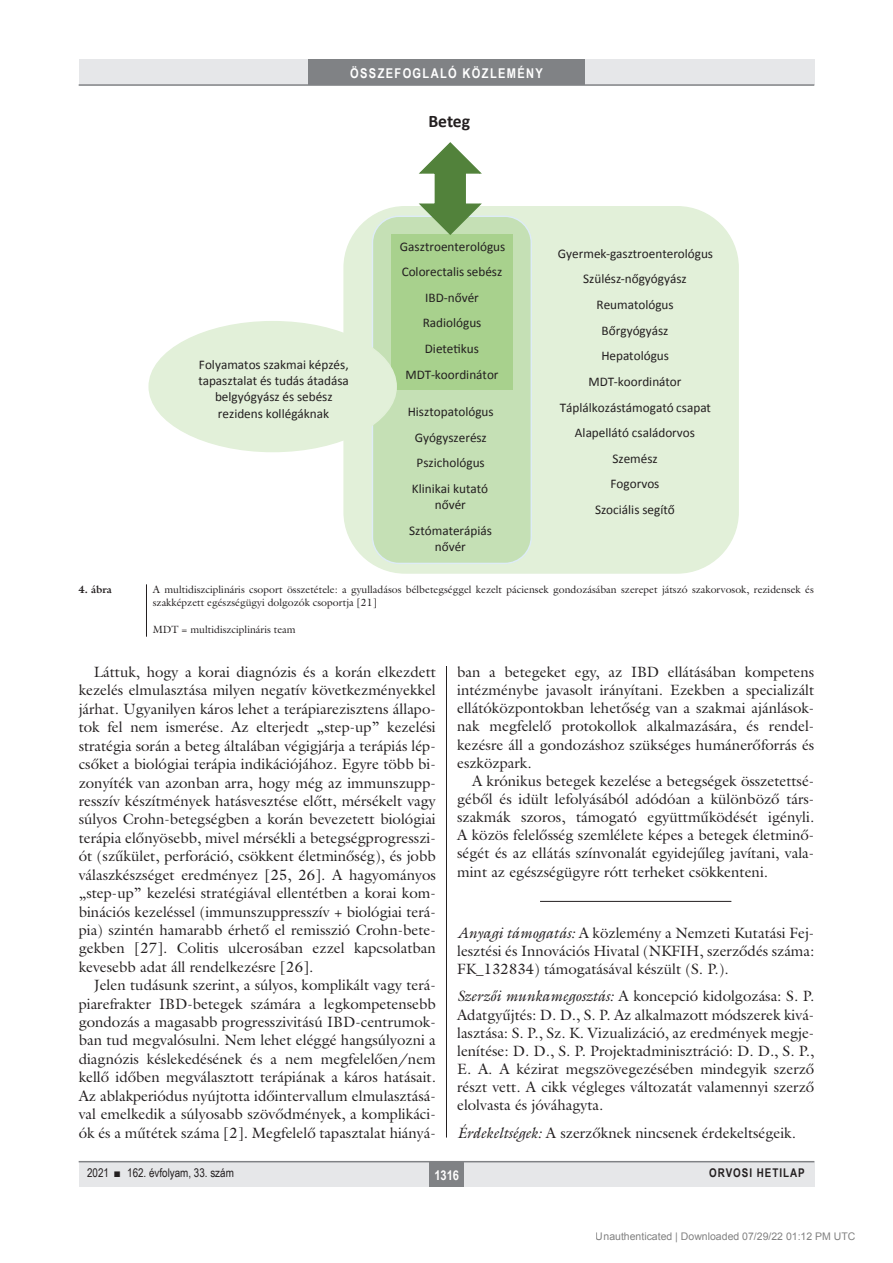
<style>
.page{position:relative;width:893px;height:1263px;background:#fff}
.page>*{position:absolute;margin:0;border:0;box-sizing:border-box;transform-origin:0 0}
.t1{font:700 17.7px "Calibri";letter-spacing:-.005em;color:#231f20}
.Body_Text{font:15px/18.5px "Galliard Reg";color:#231f20;text-align:justify}
.Body_tompa{font:15px/18.1px "Galliard Reg";color:#231f20;text-align:justify}
.t2{font:700 13.5px "Arial Narrow";letter-spacing:.1em;color:#fff}
.t3{font:13.2px/25.7px "Calibri";color:#231f20;text-align:center}
.t4{font:12px "Arial Narrow";color:#231f20}
.t5{font:700 12px "Arial Narrow";letter-spacing:.08em;color:#231f20}
.kepalairas2{font:10.5px/13.5px "Galliard Reg";color:#231f20}
.t6{font:10.5px "Arial";color:rgb(0 0 0/.5)}
.kepalairas1{font:700 10.5px "Galliard Reg";color:#231f20}
.s1{font-style:italic}
</style>
<div class="page">
<div style="left:79px;top:1161px;width:735px;height:25px;background:#e6e7e9"></div>
<hr style="left:79px;top:1161px;width:735px;height:1px;background:#808285">
<div style="left:430px;top:1161px;width:34px;height:25px;background:#808285"></div>
<div style="left:79px;top:60px;width:735px;height:25px;background:#e6e7e9"></div>
<div style="left:308px;top:60px;width:277px;height:25px;background:#808285"></div>
<hr style="left:79px;top:84px;width:735px;height:2px;background:#808285">
<hr style="left:446px;top:111px;width:1px;height:1026px;background:#231f20">
<hr style="left:540px;top:901px;width:191px;height:1px;background:#231f20">
<div style="left:344px;top:207px;width:394px;height:366px;background:#e2f0d9;border-radius:61px"></div>
<div style="left:372px;top:216px;width:159px;height:347px;background:#c5e0b5;border-radius:26px"></div>
<div style="left:372px;top:216px;width:160px;height:348px;border:1px solid #deecf7;border-radius:26px"></div>
<div style="left:391px;top:234px;width:122px;height:156px;background:#a8d18d"></div>
<div style="left:149px;top:322px;width:247px;height:130px;background:#e2f0d9;border-radius:50%"></div>
<svg style="left:417px;top:141px;width:67px;height:94px"></svg>
<div style="left:379px;top:111px;width:143px;height:22px;background:#fff"></div>
<hr style="left:146px;top:584px;width:1px;height:53px;background:#231f20">
<p class="t2" style="left:350px;top:63px;width:194px">ÖSSZEFOGLALÓ KÖZLEMÉNY</p>
<p class="t3" style="left:198px;top:356px;width:152px;line-height:16.4px">Folyamatos szakmai képzés, tapasztalat és tudás átadása belgyógyász és sebész rezidens kollégáknak</p>
<p class="t1" style="left:428px;top:110px;width:43px">Beteg</p>
<p class="t3" style="left:400px;top:233px;width:107px">Gasztroenterológus<br>Colorectalis sebész<br>IBD-nővér<br>Radiológus<br>Dietetikus<br>MDT-koordinátor</p>
<p class="t3" style="left:408px;top:399px;width:87px">Hisztopatológus<br>Gyógyszerész<br>Pszichológus<br>Klinikai kutató</p>
<p class="t3" style="left:409px;top:492px;width:84px">nővér<br>Sztómaterápiás</p>
<p class="t3" style="left:435px;top:534px;width:33px">nővér</p>
<p class="t3" style="left:558px;top:241px;width:157px">Gyermek-gasztroenterológus<br>Szülész-nőgyógyász<br>Reumatológus<br>Bőrgyógyász<br>Hepatológus<br>MDT-koordinátor<br>Táplálkozástámogató csapat<br>Alapellátó családorvos<br>Szemész<br>Fogorvos<br>Szociális segítő</p>
<p class="kepalairas1" style="left:78px;top:582px;width:35px">4. ábra</p>
<p class="kepalairas2" style="left:153px;top:582px;width:662px">A multidiszciplináris csoport összetétele: a gyulladásos bélbetegséggel kezelt páciensek gondozásában szerepet játszó szakorvosok, rezidensek és szakképzett egészségügyi dolgozók csoportja [21]</p>
<p class="kepalairas2" style="left:153px;top:623px;width:144px">MDT = multidiszciplináris team</p>
<p class="Body_Text" style="left:79px;top:662px;width:359px;text-indent:15px">Láttuk, hogy a korai diagnózis és a korán elkezdett kezelés elmulasztása milyen negatív következményekkel járhat. Ugyanilyen káros lehet a terápiarezisztens állapo&shy;tok fel nem ismerése. Az elterjedt „step-up” kezelési stratégia során a beteg általában végigjárja a terápiás lép&shy;csőket a biológiai terápia indikációjához. Egyre több bi&shy;zonyíték van azonban arra, hogy még az immunszupp&shy;resszív készítmények hatásvesztése előtt, mérsékelt vagy súlyos Crohn-betegségben a korán bevezetett biológiai terápia előnyösebb, mivel mérsékli a betegségprogresszi&shy;ót (szűkület, perforáció, csökkent életminőség), és jobb válaszkészséget eredményez [25, 26]. A hagyományos „step-up” kezelési stratégiával ellentétben a korai kom&shy;binációs kezeléssel (immunszuppresszív + biológiai terá&shy;pia) szintén hamarabb érhető el remisszió Crohn-bete&shy;gekben [27]. Colitis ulcerosában ezzel kapcsolatban kevesebb adat áll rendelkezésre [26].</p>
<p class="Body_Text" style="left:79px;top:976px;width:359px;text-indent:15px">Jelen tudásunk szerint, a súlyos, komplikált vagy terá&shy;piarefrakter IBD-betegek számára a legkompetensebb gondozás a magasabb progresszivitású IBD-centrumok&shy;ban tud megvalósulni. Nem lehet eléggé hangsúlyozni a diagnózis késlekedésének és a nem megfelelően/nem kellő időben megválasztott terápiának a káros hatásait.<br>Az ablakperiódus nyújtotta időintervallum elmulasztásá&shy;val emelkedik a súlyosabb szövődmények, a komplikáci&shy;ók és a műtétek száma [2]. Megfelelő tapasztalat hiányá-</p>
<p class="Body_Text" style="left:457px;top:663px;width:359px;text-align:left">ban a betegeket egy, az IBD ellátásában kompetens intézménybe javasolt irányítani. Ezekben a specializált ellátóközpontokban lehetőség van a szakmai ajánlások&shy;nak megfelelő protokollok alkalmazására, és rendel&shy;kezésre áll a gondozáshoz szükséges humánerőforrás és eszközpark.</p>
<p class="Body_Text" style="left:457px;top:771px;width:359px;text-align:left;text-indent:15px">A krónikus betegek kezelése a betegségek összetettsé&shy;géből és idült lefolyásából adódóan a különböző társ&shy;szakmák szoros, támogató együttműködését igényli.<br>A közös felelősség szemlélete képes a betegek életminő&shy;ségét és az ellátás színvonalát egyidejűleg javítani, vala&shy;mint az egészségügyre rótt terheket csökkenteni.</p>
<p class="Body_tompa" style="left:457px;top:923px;width:359px"><span class="s1">Anyagi támogatás:</span> A közlemény a Nemzeti Kutatási Fej&shy;lesztési és Innovációs Hivatal (NKFIH, szerződés száma:<br>FK_132834) támogatásával készült (S. P.).</p>
<p class="Body_tompa" style="left:457px;top:987px;width:359px"><span class="s1">Szerzői munkamegosztás:</span> A koncepció kidolgozása: S. P.<br>Adatgyűjtés: D. D., S. P. Az alkalmazott módszerek kivá&shy;lasztása: S. P., Sz. K. Vizualizáció, az eredmények megje&shy;lenítése: D. D., S. P. Projektadminisztráció: D. D., S. P., E. A. A kézirat megszövegezésében mindegyik szerző részt vett. A cikk végleges változatát valamennyi szerző elolvasta és jóváhagyta.</p>
<p class="Body_tompa" style="left:457px;top:1123px;width:340px"><span class="s1">Érdekeltségek:</span> A szerzőknek nincsenek érdekeltségeik.</p>
<p class="t4" style="left:87px;top:1164px;width:148px">2021 ■ 162. évfolyam, 33. szám</p>
<p class="t2" style="left:434px;top:1165px;width:26px">1316</p>
<p class="t5" style="left:709px;top:1164px;width:97px">ORVOSI HETILAP</p>
<p class="t6" style="left:596px;top:1231px;width:261px">Unauthenticated | Downloaded 07/29/22 01:12 PM UTC</p>
</div>
